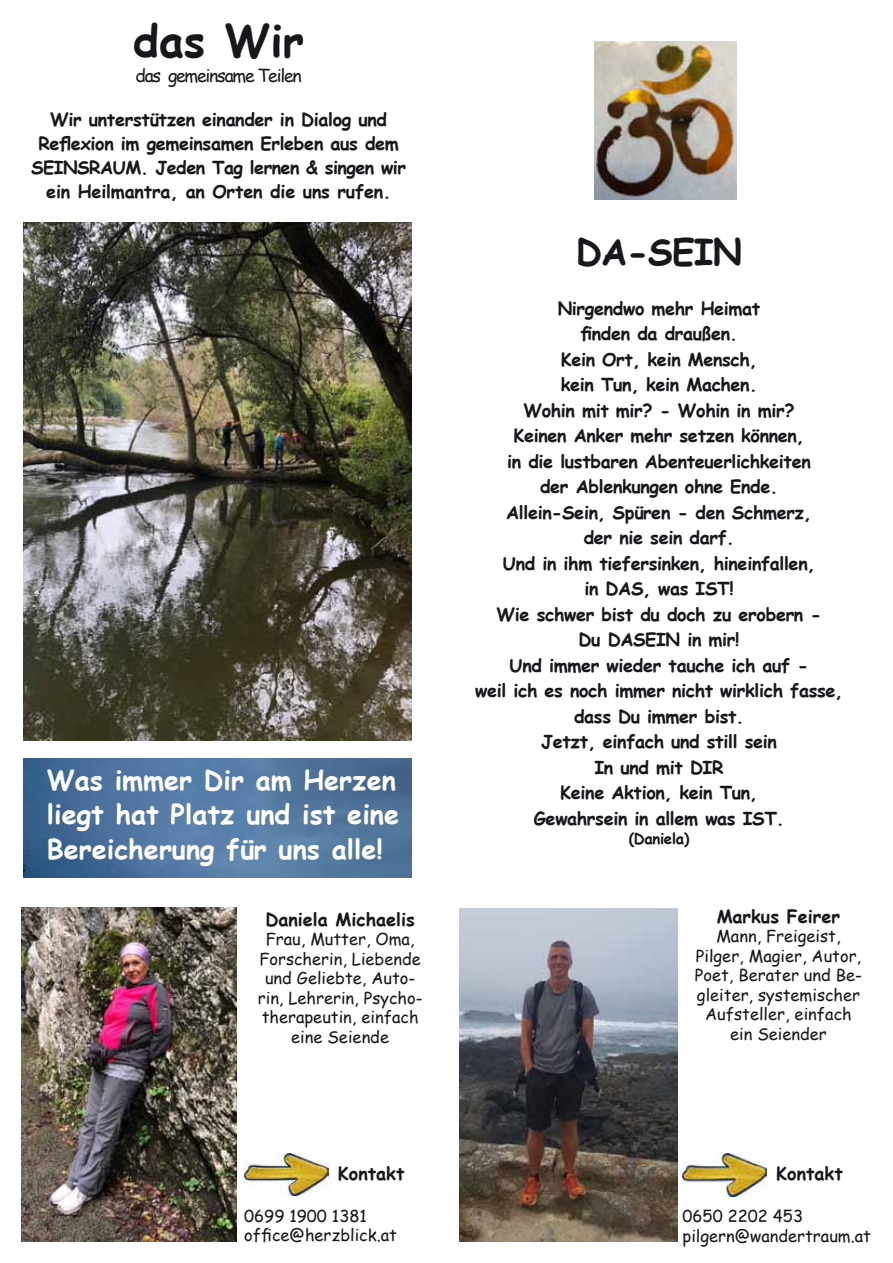
<style>
.page{position:relative;width:893px;height:1263px;background:#fff}
.page>*{position:absolute;margin:0;border:0;box-sizing:border-box;transform-origin:0 0}
.t1{font:700 44.25px "Comic Sans MS";color:#1a171c}
.t2{font:700 36px "Comic Sans MS";letter-spacing:-.02em;color:#1a171c}
.t3{font:700 27px/34.5px "Comic Sans MS";color:#fff;text-align:justify}
.t4{font:700 18px/25.5px "Comic Sans MS";letter-spacing:-.02em;color:#1a171c;text-align:center}
.t5{font:700 18px "Comic Sans MS";color:#1a171c}
.t6{font:17.7px "Comic Sans MS";letter-spacing:-.07em;color:#1a171c}
.t7{font:16.5px/19.5px "Comic Sans MS";color:#1a171c;text-align:center}
.t8{font:700 15px "Comic Sans MS";letter-spacing:-.02em;color:#1a171c}
</style>
<div class="page">
<img style="left:23px;top:223px;width:389px;height:517px">
<img style="left:23px;top:758px;width:389px;height:119px">
<img style="left:21px;top:908px;width:215px;height:333px">
<img style="left:244px;top:1153px;width:84px;height:43px">
<img style="left:460px;top:908px;width:217px;height:334px">
<img style="left:682px;top:1154px;width:85px;height:42px">
<img style="left:595px;top:42px;width:141px;height:158px">
<h1 class="t1" style="left:133px;top:8px;width:172px">das Wir</h1>
<p class="t6" style="left:136px;top:63px;width:168px">das gemeinsame Teilen</p>
<p class="t4" style="left:31px;top:107px;width:376px;line-height:24px">Wir unterstützen einander in Dialog und Reflexion im gemeinsamen Erleben aus dem SEINSRAUM. Jeden Tag lernen &amp; singen wir ein Heilmantra, an Orten die uns rufen.</p>
<h3 class="t3" style="left:47px;top:762px;width:354px">Was immer Dir am Herzen liegt hat Platz und ist eine Bereicherung für uns alle!</h3>
<p class="t5" style="left:265px;top:906px;width:151px">Daniela Michaelis</p>
<p class="t7" style="left:258px;top:929px;width:166px">Frau, Mutter, Oma,<br>Forscherin, Liebende und Geliebte, Auto&shy;rin, Lehrerin, Psycho&shy;therapeutin, einfach eine Seiende</p>
<p class="t5" style="left:338px;top:1160px;width:68px">Kontakt</p>
<p class="t7" style="left:244px;top:1205px;width:154px;text-align:left">0699 1900 1381 office@herzblick.at</p>
<h2 class="t2" style="left:576px;top:225px;width:168px">DA-SEIN</h2>
<p class="t4" style="left:475px;top:295px;width:369px">Nirgendwo mehr Heimat<br>finden da draußen.<br>Kein Ort, kein Mensch,<br>kein Tun, kein Machen.<br>Wohin mit mir? - Wohin in mir?<br>Keinen Anker mehr setzen können,<br>in die lustbaren Abenteuerlichkeiten<br>der Ablenkungen ohne Ende.<br>Allein-Sein, Spüren - den Schmerz,<br>der nie sein darf.<br>Und in ihm tiefersinken, hineinfallen,<br>in DAS, was IST!<br>Wie schwer bist du doch zu erobern -<br>Du DASEIN in mir!<br>Und immer wieder tauche ich auf -<br>weil ich es noch immer nicht wirklich fasse, dass Du immer bist.<br>Jetzt, einfach und still sein<br>In und mit DIR<br>Keine Aktion, kein Tun,<br>Gewahrsein in allem was IST.</p>
<p class="t8" style="left:629px;top:828px;width:62px">(Daniela)</p>
<p class="t5" style="left:717px;top:903px;width:125px">Markus Feirer</p>
<p class="t7" style="left:695px;top:926px;width:169px">Mann, Freigeist,<br>Pilger, Magier, Autor,<br>Poet, Berater und Be&shy;gleiter, systemischer<br>Aufsteller, einfach ein Seiender</p>
<p class="t5" style="left:776px;top:1160px;width:68px">Kontakt</p>
<p class="t7" style="left:682px;top:1206px;width:190px;text-align:left">0650 2202 453 pilgern@wandertraum.at</p>
</div>
